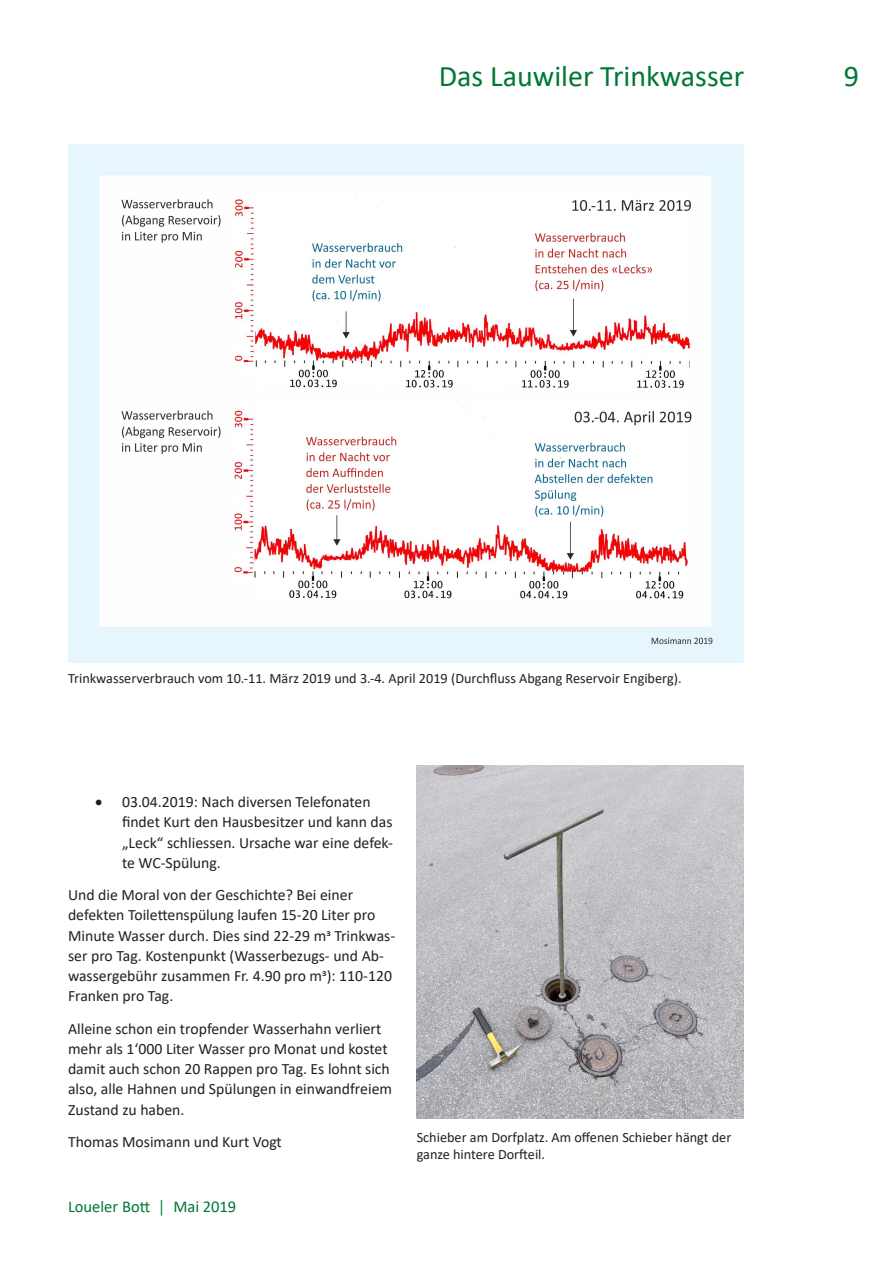
<style>
.page{position:relative;width:893px;height:1263px;background:#fff}
.page>*{position:absolute;margin:0;border:0;box-sizing:border-box;transform-origin:0 0}
.t1{font:30px "Calibri";color:#007835}
.t2{font:16.5px "Calibri";color:#007835}
.t3{font:15.75px/20.2px "Calibri";color:#231f20}
.t4{font:14.25px/17.1px "Calibri";color:#231f20}
</style>
<div class="page">
<img style="left:68px;top:145px;width:675px;height:517px">
<img style="left:417px;top:765px;width:327px;height:353px">
<p class="t1" style="left:439px;top:55px;width:307px">Das Lauwiler Trinkwasser</p>
<h1 class="t1" style="left:844px;top:55px;width:17px">9</h1>
<p class="t4" style="left:68px;top:669px;width:615px">Trinkwasserverbrauch vom 10.-11. März 2019 und 3.-4. April 2019 (Durchfluss Abgang Reservoir Engiberg).</p>
<p class="t3" style="left:122px;top:791px;width:272px;text-indent:-27px">• 03.04.2019: Nach diversen Telefonaten findet Kurt den Hausbesitzer und kann das „Leck“ schliessen. Ursache war eine defek&shy;te WC-Spülung.</p>
<p class="t3" style="left:68px;top:884px;width:329px">Und die Moral von der Geschichte? Bei einer defekten Toilettenspülung laufen 15-20 Liter pro Minute Wasser durch. Dies sind 22-29 m3 Trinkwas&shy;ser pro Tag. Kostenpunkt (Wasserbezugs- und Ab&shy;wassergebühr zusammen Fr. 4.90 pro m3): 110-120<br>Franken pro Tag.</p>
<p class="t3" style="left:68px;top:1018px;width:326px">Alleine schon ein tropfender Wasserhahn verliert mehr als 1‘000 Liter Wasser pro Monat und kostet damit auch schon 20 Rappen pro Tag. Es lohnt sich also, alle Hahnen und Spülungen in einwandfreiem Zustand zu haben.</p>
<p class="t3" style="left:68px;top:1131px;width:215px">Thomas Mosimann und Kurt Vogt</p>
<p class="t4" style="left:417px;top:1128px;width:316px">Schieber am Dorfplatz. Am offenen Schieber hängt der ganze hintere Dorfteil.</p>
<p class="t2" style="left:68px;top:1195px;width:170px">Loueler Bott │ Mai 2019</p>
</div>
